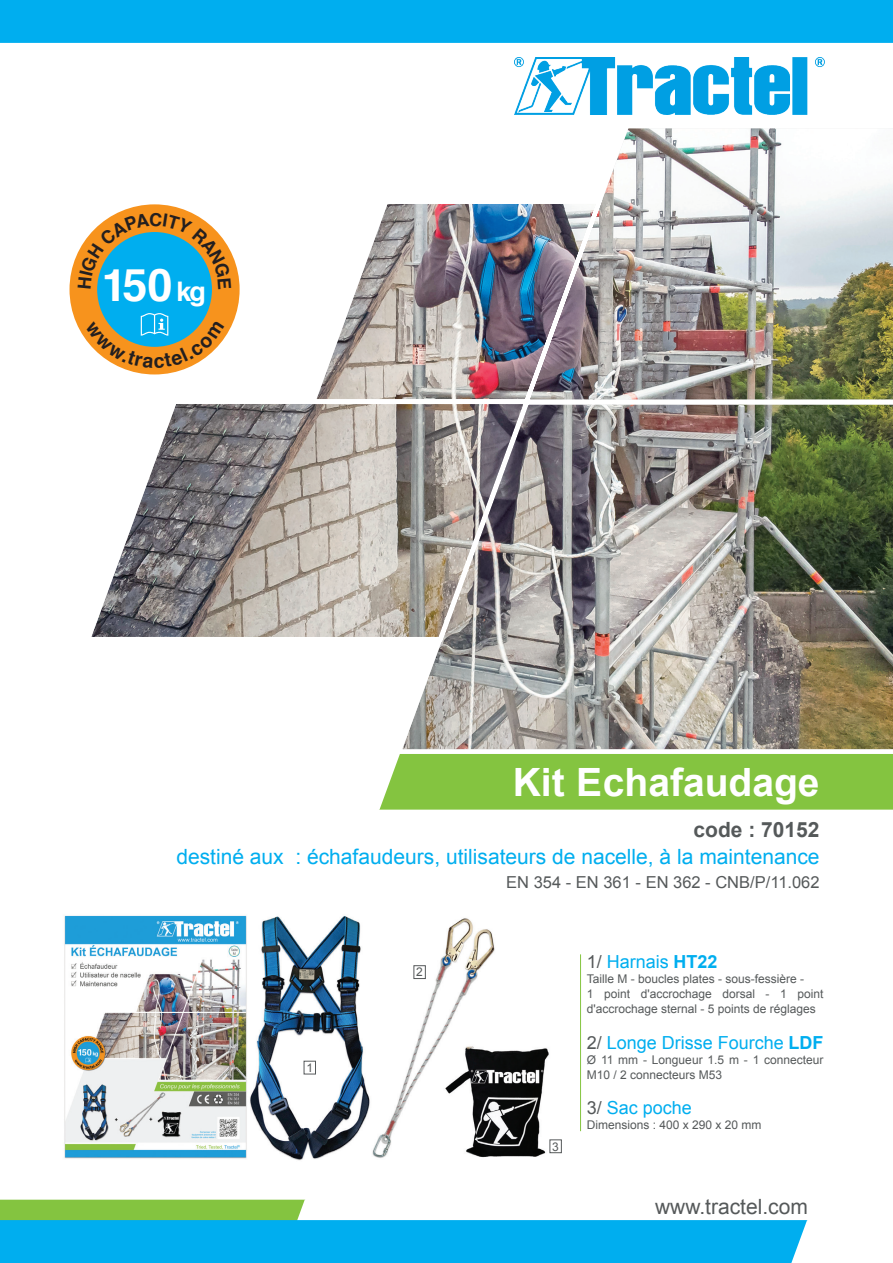
<style>
.page{position:relative;width:893px;height:1263px;background:#fff}
.page>*{position:absolute;margin:0;border:0;box-sizing:border-box;transform-origin:0 0}
.t1{font:700 45px "Helvetica";color:#fff}
.t2{font:700 39px "Arial";color:#fff}
.t3{font:21px "Arial";color:#00aeef}
.t4{font:21px "Arial";color:#55595a}
.t5{font:700 21px "Arial";color:#55595a}
.Texte_courant{font:18px "Arial";color:#00aeef}
.t6{font:16.5px "Arial";color:#55595a}
.Texte_courant-2{font:12px/15px "Arial";color:#55595a}
.s1{font-size:27px}
.s2{color:#55595a}
.s3{font-weight:700}
</style>
<div class="page">
<div style="left:0;top:0;width:893px;height:43px;background:#00aeef"></div>
<svg style="left:0;top:1200px;width:808px;height:63px"></svg>
<img style="left:514px;top:57px;width:310px;height:57px">
<img style="left:69px;top:128px;width:824px;height:622px">
<div style="left:70px;top:204px;width:170px;height:170px;background:#f7931d;border-radius:50%"></div>
<div style="left:97px;top:232px;width:115px;height:115px;background:#00aeef;border-radius:50%"></div>
<div style="left:379px;top:754px;width:514px;height:56px;background:#84c440"></div>
<img style="left:64px;top:915px;width:488px;height:246px">
<div style="left:304px;top:1061px;width:12px;height:13px;border:1px solid #55595a"></div>
<div style="left:414px;top:965px;width:12px;height:14px;border:1px solid #55595a"></div>
<div style="left:550px;top:1140px;width:12px;height:13px;border:1px solid #55595a"></div>
<hr style="left:580px;top:954px;width:1px;height:177px;background:#84c440">
<svg style="left:78px;top:212px;width:153px;height:77px"></svg>
<svg style="left:85px;top:313px;width:139px;height:56px"></svg>
<p class="t1" style="left:102px;top:245px;width:105px">150 <span class="s1">kg</span></p>
<p class="t2" style="left:513px;top:755px;width:308px">Kit Echafaudage</p>
<p class="t5" style="left:693px;top:814px;width:128px">code : 70152</p>
<p class="t3" style="left:176px;top:842px;width:645px">destiné aux : échafaudeurs, utilisateurs de nacelle, à la maintenance</p>
<p class="Texte_courant-2" style="left:306px;top:1060px;width:8px">1</p>
<p class="Texte_courant-2" style="left:416px;top:965px;width:8px">2</p>
<p class="t6" style="left:506px;top:871px;width:315px">EN 354 - EN 361 - EN 362 - CNB/P/11.062</p>
<p class="Texte_courant-2" style="left:552px;top:1139px;width:8px">3</p>
<p class="Texte_courant" style="left:587px;top:950px;width:132px"><span class="s2">1/</span> Harnais <span class="s3">HT22</span></p>
<p class="Texte_courant-2" style="left:587px;top:972px;width:219px">Taille M - boucles plates - sous-fessière -</p>
<p class="Texte_courant-2" style="left:587px;top:987px;width:238px">1 point d'accrochage dorsal - 1 point d'accrochage sternal - 5 points de réglages</p>
<p class="Texte_courant" style="left:587px;top:1031px;width:238px"><span class="s2">2/</span> Longe Drisse Fourche <span class="s3">LDF</span></p>
<p class="Texte_courant-2" style="left:587px;top:1052px;width:238px">Ø 11 mm - Longueur 1.5 m - 1 connecteur<br>M10 / 2 connecteurs M53</p>
<p class="Texte_courant" style="left:587px;top:1096px;width:107px"><span class="s2">3/</span> Sac poche</p>
<p class="Texte_courant-2" style="left:587px;top:1118px;width:176px">Dimensions : 400 x 290 x 20 mm</p>
<h3 class="t4" style="left:655px;top:1193px;width:154px">www.tractel.com</h3>
</div>
